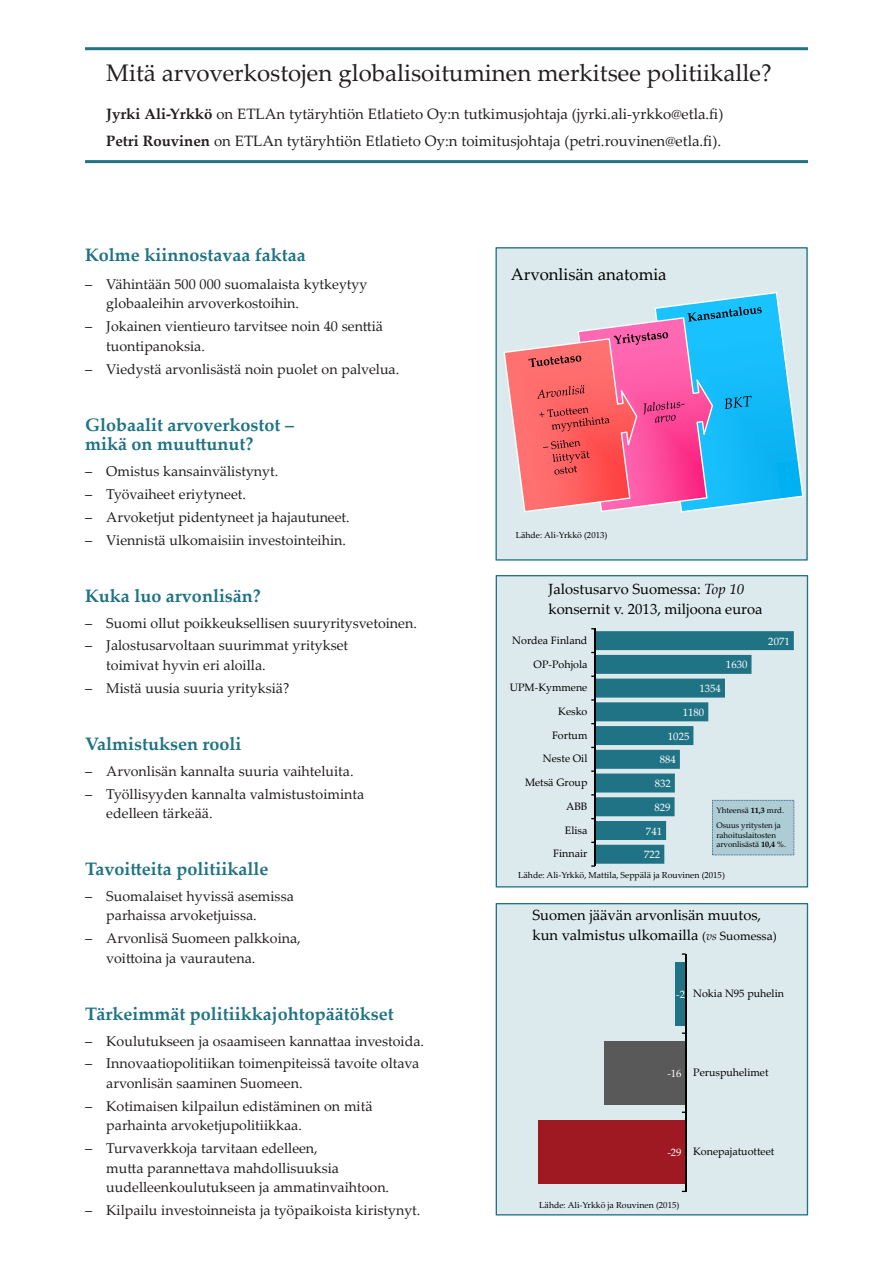
<style>
.page{position:relative;width:893px;height:1263px;background:#fff}
.page>*{position:absolute;margin:0;border:0;box-sizing:border-box;transform-origin:0 0}
.Pääotsikko{font:24px "Palatino Linotype";color:#231f20}
.Väliotsikko_1{font:700 18px/19.5px "Palatino Linotype";color:#1f7385}
.t1{font:16.8px "Palatino Linotype";color:#000}
.Kirjoittaja{font:15px "Palatino Linotype";color:#231f20}
.t2{font:14.7px/20px "Palatino Linotype";color:#000}
.Leipis{font:14.25px/19.5px "Palatino Linotype";color:#231f20}
.t3{font:10.65px "Palatino Linotype";color:#000}
.t4{font:10.65px "Palatino Linotype";color:#fff}
.t5{font:8.7px "Palatino Linotype";color:#000}
.t6{font:8.1px/15.5px "Palatino Linotype";color:#000}
.s1{font-weight:700}
.s2{font-style:italic}
.s3{font-size:12px}
.s4{font-style:italic;font-size:12px}
</style>
<div class="page">
<hr style="left:85px;top:47px;width:723px;height:3px;background:#1f7385">
<hr style="left:85px;top:160px;width:723px;height:3px;background:#1f7385">
<svg style="left:495px;top:247px;width:313px;height:314px;background:#d3e4e7"></svg>
<svg style="left:503px;top:292px;width:300px;height:221px;background:#af98bb"></svg>
<svg style="left:496px;top:575px;width:312px;height:312px;background:#b0cdd3"></svg>
<div style="left:712px;top:800px;width:82px;height:55px;background:#adccd3"></div>
<svg style="left:496px;top:903px;width:312px;height:312px;background:#c1c5ca"></svg>
<p class="Pääotsikko" style="left:106px;top:56px;width:667px">Mitä arvoverkostojen globalisoituminen merkitsee politiikalle?</p>
<p class="Kirjoittaja" style="left:106px;top:103px;width:619px"><span class="s1">Jyrki Ali-Yrkkö</span> on ETLAn tytäryhtiön Etlatieto Oy:n tutkimusjohtaja (jyrki.ali-yrkko@etla.fi)</p>
<p class="Kirjoittaja" style="left:106px;top:130px;width:616px"><span class="s1">Petri Rouvinen</span> on ETLAn tytäryhtiön Etlatieto Oy:n toimitusjohtaja (petri.rouvinen@etla.fi).</p>
<p class="Väliotsikko_1" style="left:85px;top:244px;width:222px">Kolme kiinnostavaa faktaa</p>
<p class="Leipis" style="left:106px;top:274px;width:263px;text-indent:-21px">– Vähintään 500 000 suomalaista kytkeytyy globaaleihin arvoverkostoihin.</p>
<p class="Leipis" style="left:106px;top:316px;width:278px;text-indent:-21px">– Jokainen vientieuro tarvitsee noin 40 senttiä tuontipanoksia.</p>
<p class="Leipis" style="left:85px;top:359px;width:316px">– Viedystä arvonlisästä noin puolet on palvelua.</p>
<p class="Väliotsikko_1" style="left:85px;top:414px;width:211px">Globaalit arvoverkostot – mikä on muuttunut?</p>
<p class="Leipis" style="left:85px;top:461px;width:195px">– Omistus kansainvälistynyt.</p>
<p class="Leipis" style="left:85px;top:484px;width:163px">– Työvaiheet eriytyneet.</p>
<p class="Leipis" style="left:85px;top:507px;width:266px">– Arvoketjut pidentyneet ja hajautuneet.</p>
<p class="Leipis" style="left:85px;top:530px;width:263px">– Viennistä ulkomaisiin investointeihin.</p>
<p class="Väliotsikko_1" style="left:85px;top:585px;width:177px">Kuka luo arvonlisän?</p>
<p class="Leipis" style="left:85px;top:612px;width:333px">– Suomi ollut poikkeuksellisen suuryritysvetoinen.</p>
<p class="Leipis" style="left:106px;top:635px;width:243px;text-indent:-21px">– Jalostusarvoltaan suurimmat yritykset toimivat hyvin eri aloilla.</p>
<p class="Leipis" style="left:85px;top:678px;width:206px">– Mistä uusia suuria yrityksiä?</p>
<p class="Väliotsikko_1" style="left:85px;top:733px;width:158px">Valmistuksen rooli</p>
<p class="Leipis" style="left:85px;top:760px;width:270px">– Arvonlisän kannalta suuria vaihteluita.</p>
<p class="Leipis" style="left:106px;top:783px;width:259px;text-indent:-21px">– Työllisyyden kannalta valmistustoiminta edelleen tärkeää.</p>
<p class="Väliotsikko_1" style="left:85px;top:858px;width:185px">Tavoitteita politiikalle</p>
<p class="Leipis" style="left:106px;top:886px;width:189px;text-indent:-21px">– Suomalaiset hyvissä asemissa parhaissa arvoketjuissa.</p>
<p class="Leipis" style="left:106px;top:928px;width:196px;text-indent:-21px">– Arvonlisä Suomeen palkkoina, voittoina ja vaurautena.</p>
<p class="Väliotsikko_1" style="left:85px;top:1003px;width:310px">Tärkeimmät politiikkajohtopäätökset</p>
<p class="Leipis" style="left:85px;top:1030px;width:341px">– Koulutukseen ja osaamiseen kannattaa investoida.</p>
<p class="Leipis" style="left:106px;top:1053px;width:315px;text-indent:-21px">– Innovaatiopolitiikan toimenpiteissä tavoite oltava arvonlisän saaminen Suomeen.</p>
<p class="Leipis" style="left:106px;top:1096px;width:268px;text-indent:-21px">– Kotimaisen kilpailun edistäminen on mitä parhainta arvoketjupolitiikkaa.</p>
<p class="Leipis" style="left:106px;top:1138px;width:284px;text-indent:-21px">– Turvaverkkoja tarvitaan edelleen,<br>mutta parannettava mahdollisuuksia uudelleenkoulutukseen ja ammatinvaihtoon.</p>
<p class="Leipis" style="left:85px;top:1200px;width:337px">– Kilpailu investoinneista ja työpaikoista kiristynyt.</p>
<p class="t1" style="left:511px;top:262px;width:157px">Arvonlisän anatomia</p>
<p class="t5" style="left:516px;top:529px;width:93px">Lähde: Ali-Yrkkö (2013)</p>
<p class="t2" style="left:549px;top:579px;width:215px">Jalostusarvo Suomessa: <span class="s2">Top 10 </span>konsernit v. 2013, miljoona euroa</p>
<p class="t3" style="left:512px;top:633px;width:77px">Nordea Finland</p>
<p class="t4" style="left:768px;top:633px;width:23px">2071</p>
<p class="t3" style="left:534px;top:656px;width:55px">OP-Pohjola</p>
<p class="t4" style="left:726px;top:657px;width:23px">1630</p>
<p class="t3" style="left:510px;top:680px;width:79px">UPM-Kymmene</p>
<p class="t4" style="left:699px;top:681px;width:23px">1354</p>
<p class="t3" style="left:558px;top:704px;width:31px">Kesko</p>
<p class="t4" style="left:683px;top:705px;width:23px">1180</p>
<p class="t3" style="left:552px;top:727px;width:37px">Fortum</p>
<p class="t4" style="left:668px;top:728px;width:23px">1025</p>
<p class="t3" style="left:543px;top:751px;width:46px">Neste Oil</p>
<p class="t4" style="left:660px;top:752px;width:18px">884</p>
<p class="t3" style="left:525px;top:775px;width:64px">Metsä Group</p>
<p class="t4" style="left:655px;top:776px;width:18px">832</p>
<p class="t3" style="left:566px;top:799px;width:23px">ABB</p>
<p class="t3" style="left:565px;top:822px;width:24px">Elisa</p>
<p class="t3" style="left:553px;top:846px;width:36px">Finnair</p>
<p class="t4" style="left:654px;top:800px;width:18px">829</p>
<p class="t4" style="left:646px;top:823px;width:18px">741</p>
<p class="t4" style="left:644px;top:847px;width:18px">722</p>
<p class="t6" style="left:716px;top:802px;width:69px">Yhteensä <span class="s1">11,3</span> mrd.<br>Osuus yritysten ja</p>
<p class="t6" style="left:716px;top:830px;width:71px;line-height:9.6px">rahoituslaitosten arvonlisästä <span class="s1">10,4</span> %.</p>
<p class="t5" style="left:518px;top:869px;width:208px">Lähde: Ali-Yrkkö, Mattila, Seppälä ja Rouvinen (2015)</p>
<p class="t2" style="left:533px;top:904px;width:246px">Suomen jäävän arvonlisän muutos, kun valmistus ulkomailla <span class="s3">(</span><span class="s4">vs</span> <span class="s3">Suomessa)</span></p>
<p class="t4" style="left:676px;top:986px;width:10px">-2</p>
<p class="t3" style="left:693px;top:985px;width:92px">Nokia N95 puhelin</p>
<p class="t4" style="left:667px;top:1065px;width:16px">-16</p>
<p class="t3" style="left:693px;top:1065px;width:77px">Peruspuhelimet</p>
<p class="t4" style="left:667px;top:1145px;width:16px">-29</p>
<p class="t3" style="left:693px;top:1144px;width:83px">Konepajatuotteet</p>
<p class="t5" style="left:539px;top:1198px;width:141px">Lähde: Ali-Yrkkö ja Rouvinen (2015)</p>
</div>
